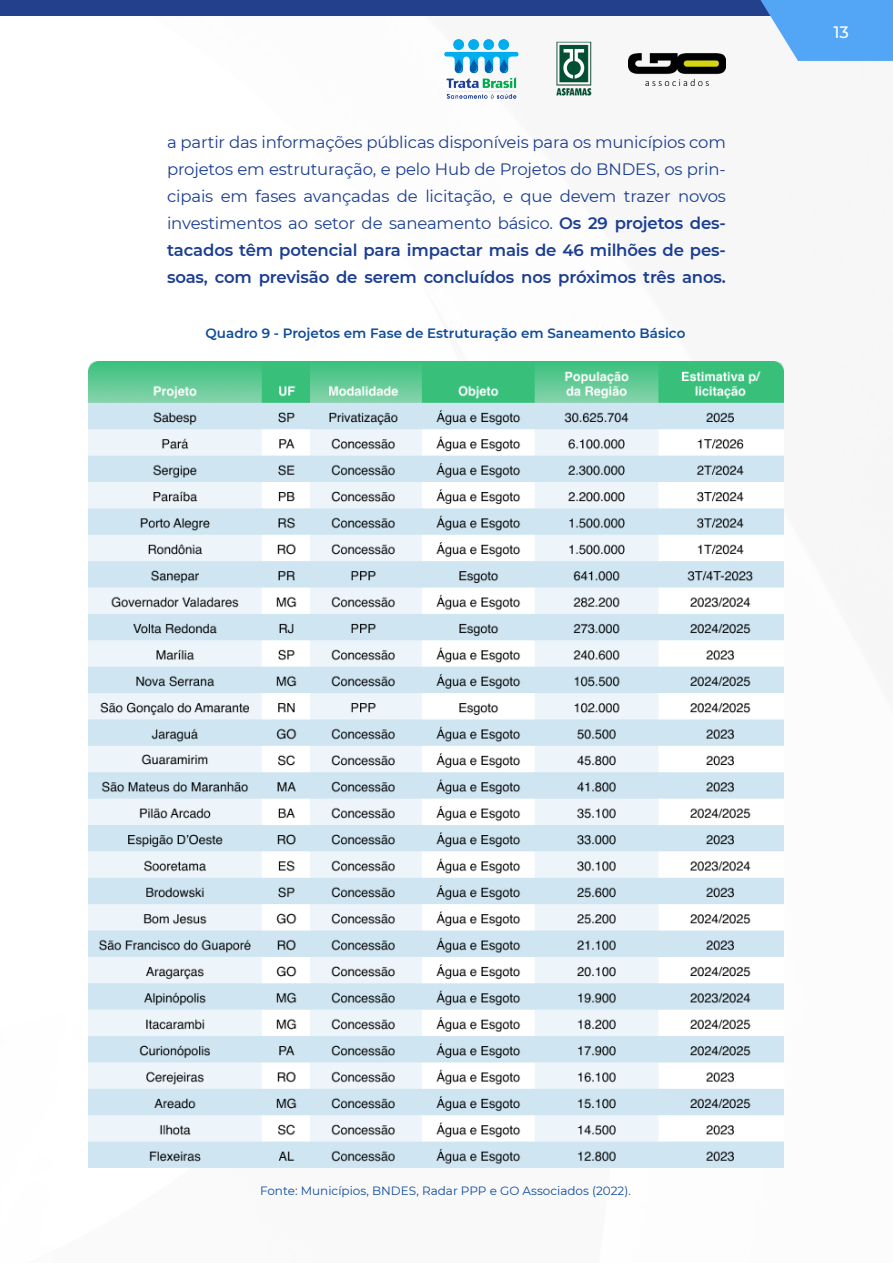
<style>
.page{position:relative;width:893px;height:1263px;background:#fff}
.page>*{position:absolute;margin:0;border:0;box-sizing:border-box;transform-origin:0 0}
.t1{font:16.5px/27px "Montserrat";letter-spacing:-.01em;color:#1b3e92;text-align:justify}
.t2{font:500 16.5px "Montserrat";color:#fff}
.t3{font:600 13.5px "Montserrat";color:#0f4c9c}
.t4{font:12px "Montserrat";color:#0f4c9c}
.s1{font-weight:600}
</style>
<div class="page">
<div style="left:0;top:0;width:893px;height:16px;background:#23408d"></div>
<svg style="left:760px;top:0;width:133px;height:61px;background:#68aef5"></svg>
<img style="left:628px;top:53px;width:98px;height:32px">
<img style="left:556px;top:41px;width:36px;height:55px">
<img style="left:445px;top:40px;width:73px;height:59px">
<img style="left:88px;top:361px;width:695px;height:806px">
<p class="t1" style="left:167px;top:128px;width:560px">a partir das informações públicas disponíveis para os municípios com projetos em estruturação, e pelo Hub de Projetos do BNDES, os prin&shy;cipais em fases avançadas de licitação, e que devem trazer novos investimentos ao setor de saneamento básico. <span class="s1">Os 29 projetos des&shy;tacados têm potencial para impactar mais de 46 milhões de pes&shy;soas, com previsão de serem concluídos nos próximos três anos.</span></p>
<p class="t3" style="left:206px;top:324px;width:481px">Quadro 9 - Projetos em Fase de Estruturação em Saneamento Básico</p>
<p class="t2" style="left:833px;top:21px;width:17px">13</p>
<p class="t4" style="left:260px;top:1182px;width:372px">Fonte: Municípios, BNDES, Radar PPP e GO Associados (2022).</p>
</div>
